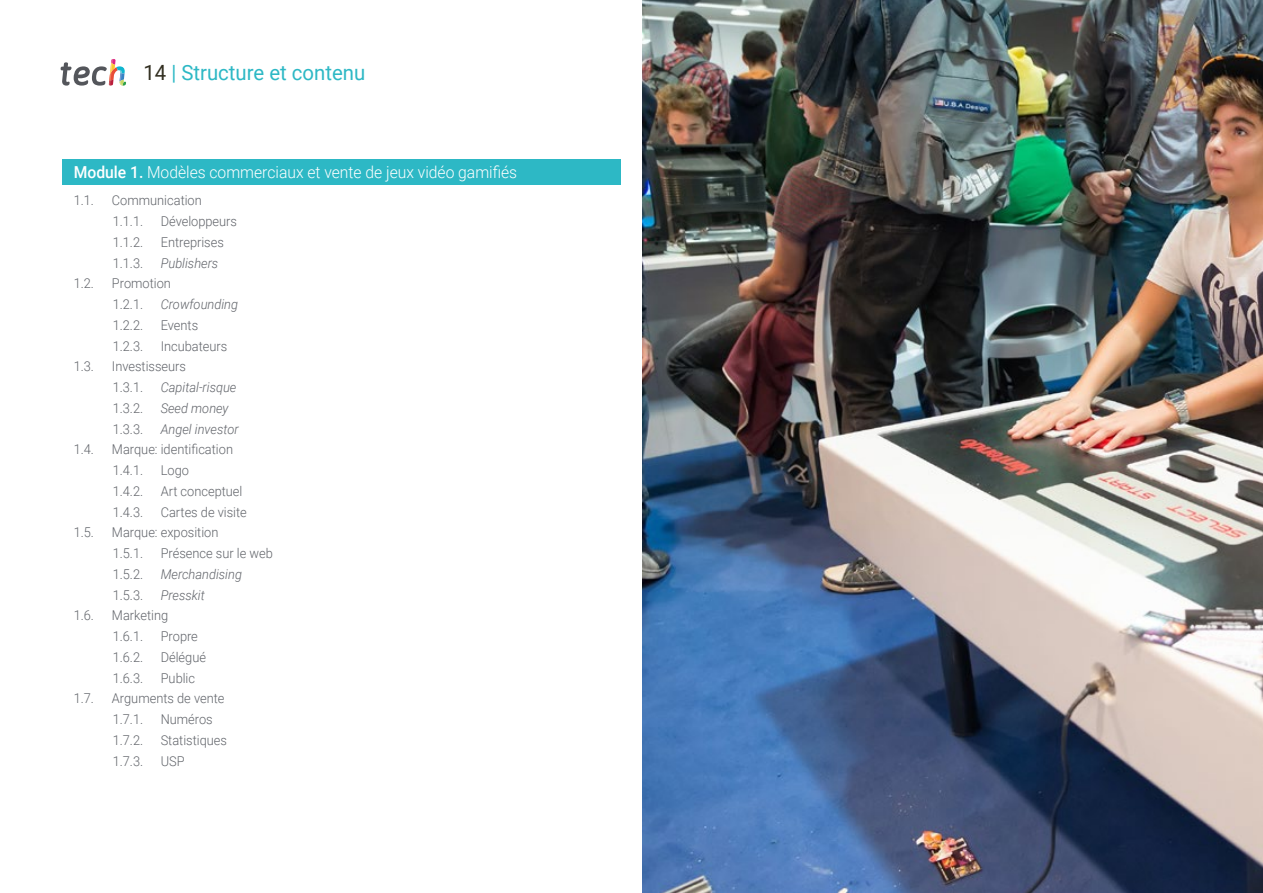
<style>
.page{position:relative;width:1263px;height:893px;background:#fff}
.page>*{position:absolute;margin:0;border:0;box-sizing:border-box;transform-origin:0 0}
.t1{font:21px "Roboto";color:#2db8c5}
.t2{font:300 16.5px "Roboto";color:#fff;scale:.95 1}
.t3{font:300 13.5px/20.7px "Roboto";color:#61646a;scale:.95 1}
.t4{font:italic 300 13.5px "Roboto";color:#61646a;scale:.95 1}
.s1{color:#312e20}
.s2{font-weight:500}
</style>
<div class="page">
<div style="left:63px;top:159px;width:558px;height:25px;background:#2db8c5"></div>
<svg style="left:61px;top:59px;width:65px;height:27px"></svg>
<img style="left:642px;top:0;width:621px;height:893px">
<h1 class="t1" style="left:144px;top:57px;width:223px"><span class="s1">14</span> | Structure et contenu</h1>
<p class="t2" style="left:74px;top:161px;width:468px"><span class="s2">Module 1.</span> Modèles commerciaux et vente de jeux vidéo gamifiés</p>
<p class="t3" style="left:74px;top:190px;width:23px">1.1.</p>
<p class="t3" style="left:112px;top:190px;width:96px">Communication<br>1.1.1.</p>
<p class="t3" style="left:161px;top:210px;width:82px">Développeurs</p>
<p class="t3" style="left:113px;top:231px;width:34px">1.1.2.</p>
<p class="t3" style="left:161px;top:231px;width:68px">Entreprises</p>
<p class="t3" style="left:113px;top:252px;width:34px">1.1.3.</p>
<p class="t4" style="left:161px;top:253px;width:62px">Publishers</p>
<p class="t3" style="left:74px;top:273px;width:23px">1.2.</p>
<p class="t3" style="left:112px;top:273px;width:64px">Promotion<br>1.2.1.</p>
<p class="t4" style="left:161px;top:295px;width:83px">Crowfounding</p>
<p class="t3" style="left:113px;top:314px;width:34px">1.2.2.</p>
<p class="t3" style="left:161px;top:314px;width:41px">Events</p>
<p class="t3" style="left:113px;top:335px;width:34px">1.2.3.</p>
<p class="t3" style="left:161px;top:335px;width:72px">Incubateurs</p>
<p class="t3" style="left:74px;top:356px;width:23px">1.3.</p>
<p class="t3" style="left:112px;top:356px;width:80px">Investisseurs<br>1.3.1.</p>
<p class="t4" style="left:161px;top:378px;width:81px">Capital-risque</p>
<p class="t3" style="left:113px;top:397px;width:34px">1.3.2.</p>
<p class="t4" style="left:161px;top:398px;width:73px">Seed money</p>
<p class="t3" style="left:113px;top:418px;width:34px">1.3.3.</p>
<p class="t4" style="left:161px;top:419px;width:83px">Angel investor</p>
<p class="t3" style="left:74px;top:439px;width:23px">1.4.</p>
<p class="t3" style="left:112px;top:439px;width:129px">Marque: identification<br>1.4.1.</p>
<p class="t3" style="left:161px;top:459px;width:31px">Logo</p>
<p class="t3" style="left:113px;top:480px;width:34px">1.4.2.</p>
<p class="t3" style="left:161px;top:480px;width:87px">Art conceptuel</p>
<p class="t3" style="left:113px;top:501px;width:34px">1.4.3.</p>
<p class="t3" style="left:161px;top:501px;width:92px">Cartes de visite</p>
<p class="t3" style="left:74px;top:522px;width:23px">1.5.</p>
<p class="t3" style="left:112px;top:522px;width:114px">Marque: exposition<br>1.5.1.</p>
<p class="t3" style="left:161px;top:542px;width:120px">Présence sur le web</p>
<p class="t3" style="left:113px;top:563px;width:34px">1.5.2.</p>
<p class="t4" style="left:161px;top:564px;width:87px">Merchandising</p>
<p class="t3" style="left:113px;top:584px;width:34px">1.5.3.</p>
<p class="t4" style="left:161px;top:585px;width:48px">Presskit</p>
<p class="t3" style="left:74px;top:605px;width:23px">1.6.</p>
<p class="t3" style="left:112px;top:605px;width:61px">Marketing<br>1.6.1.</p>
<p class="t3" style="left:161px;top:625px;width:41px">Propre</p>
<p class="t3" style="left:113px;top:646px;width:34px">1.6.2.</p>
<p class="t3" style="left:161px;top:646px;width:49px">Délégué</p>
<p class="t3" style="left:113px;top:667px;width:34px">1.6.3.</p>
<p class="t3" style="left:161px;top:667px;width:38px">Public</p>
<p class="t3" style="left:74px;top:688px;width:23px">1.7.</p>
<p class="t3" style="left:112px;top:688px;width:120px">Arguments de vente<br>1.7.1.</p>
<p class="t3" style="left:161px;top:708px;width:56px">Numéros</p>
<p class="t3" style="left:113px;top:729px;width:34px">1.7.2.</p>
<p class="t3" style="left:161px;top:729px;width:71px">Statistiques</p>
<p class="t3" style="left:113px;top:750px;width:34px">1.7.3.</p>
<p class="t3" style="left:161px;top:750px;width:27px">USP</p>
</div>
